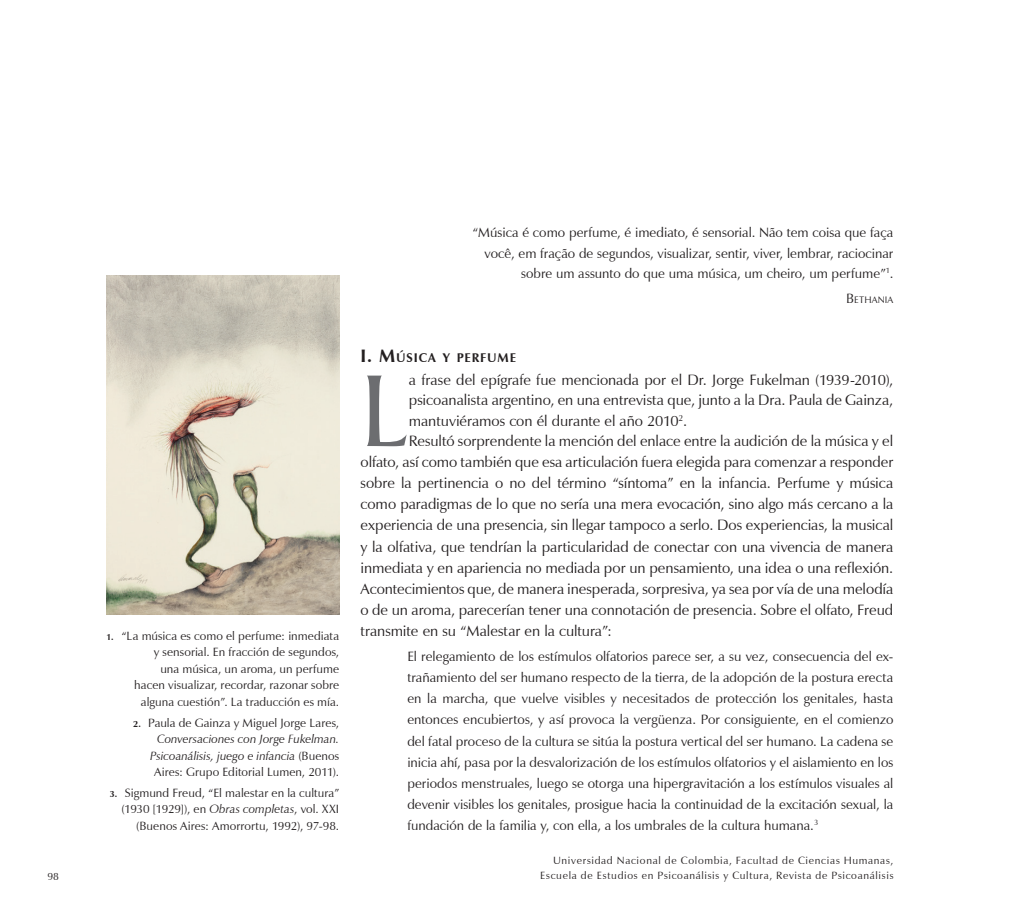
<style>
.page{position:relative;width:1021px;height:915px;background:#fff}
.page>*{position:absolute;margin:0;border:0;box-sizing:border-box;transform-origin:0 0}
.t1{font:109.8px "Baker Signet BT";color:#6c6d70}
.t2{font:15px "Zapf Humanist 601 BT";letter-spacing:-.005em;color:#231f20}
.t3{font:13.5px/21px "Zapf Humanist 601 BT";color:#231f20;text-align:right}
.t4{font:700 12.6px "Zapf Humanist 601 BT";letter-spacing:.065em;color:#231f20}
.t5{font:12px/16.5px "Zapf Humanist 601 BT";letter-spacing:.005em;color:#231f20;text-align:right}
.t6{font:10.5px "Zapf Humanist 601 BT";letter-spacing:.065em;color:#231f20}
.t7{font:9.45px "Zapf Humanist 601 BT";letter-spacing:.015em;color:#231f20}
.s1{font-weight:700;font-size:9px}
.s2{font-style:italic}
.s3{font-size:13.5px}
.s4{font-size:18px}
</style>
<div class="page">
<img style="left:106px;top:275px;width:233px;height:339px">
<p class="t5" style="left:106px;top:627px;width:234px"><span class="s1">1.</span> “La música es como el perfume: inmediata y sensorial. En fracción de segundos,<br>una música, un aroma, un perfume<br>hacen visualizar, recordar, razonar sobre alguna cuestión”. La traducción es mía.</p>
<p class="t5" style="left:133px;top:714px;width:208px"><span class="s1">2.</span> Paula de Gainza y Miguel Jorge Lares, <span class="s2">Conversaciones con Jorge Fukelman.<br>Psicoanálisis, juego e infancia</span> (Buenos Aires: Grupo Editorial Lumen, 2011).</p>
<p class="t5" style="left:110px;top:784px;width:231px"><span class="s1">3.</span> Sigmund Freud, “El malestar en la cultura” (1930 [1929]), en <span class="s2">Obras completas</span>, vol. XXI (Buenos Aires: Amorrortu, 1992), 97-98.</p>
<p class="t3" style="left:472px;top:222px;width:422px;line-height:20.2px">“Música é como perfume, é imediato, é sensorial. Não tem coisa que faça você, em fração de segundos, visualizar, sentir, viver, lembrar, raciocinar sobre um assunto do que uma música, um cheiro, um perfume”<sup>1</sup>.</p>
<p class="t7" style="left:846px;top:293px;width:49px"><span class="s3">B</span>ETHANIA</p>
<p class="t4" style="left:360px;top:349px;width:157px"><span class="s4">I. M</span>ÚSICA Y PERFUME</p>
<h1 class="t1" style="left:360px;top:345px;width:50px">L</h1>
<p class="t2" style="left:409px;top:370px;width:486px">a frase del epígrafe fue mencionada por el Dr. Jorge Fukelman (1939-2010),</p>
<p class="t2" style="left:409px;top:391px;width:486px">psicoanalista argentino, en una entrevista que, junto a la Dra. Paula de Gainza,</p>
<p class="t2" style="left:409px;top:411px;width:280px">mantuviéramos con él durante el año 2010<sup>2</sup>.</p>
<p class="t2" style="left:409px;top:431px;width:486px">Resultó sorprendente la mención del enlace entre la audición de la música y el</p>
<p class="t2" style="left:360px;top:452px;width:534px">olfato, así como también que esa articulación fuera elegida para comenzar a responder</p>
<p class="t2" style="left:360px;top:473px;width:534px">sobre la pertinencia o no del término “síntoma” en la infancia. Perfume y música</p>
<p class="t2" style="left:360px;top:494px;width:534px">como paradigmas de lo que no sería una mera evocación, sino algo más cercano a la</p>
<p class="t2" style="left:360px;top:515px;width:534px">experiencia de una presencia, sin llegar tampoco a serlo. Dos experiencias, la musical</p>
<p class="t2" style="left:360px;top:537px;width:534px">y la olfativa, que tendrían la particularidad de conectar con una vivencia de manera</p>
<p class="t2" style="left:360px;top:558px;width:534px">inmediata y en apariencia no mediada por un pensamiento, una idea o una reflexión.</p>
<p class="t2" style="left:360px;top:579px;width:534px">Acontecimientos que, de manera inesperada, sorpresiva, ya sea por vía de una melodía</p>
<p class="t2" style="left:360px;top:600px;width:534px">o de un aroma, parecerían tener una connotación de presencia. Sobre el olfato, Freud</p>
<p class="t2" style="left:360px;top:621px;width:253px">transmite en su “Malestar en la cultura”:</p>
<p class="t3" style="left:407px;top:645px;width:487px;text-align:justify">El relegamiento de los estímulos olfatorios parece ser, a su vez, consecuencia del ex&shy;trañamiento del ser humano respecto de la tierra, de la adopción de la postura erecta en la marcha, que vuelve visibles y necesitados de protección los genitales, hasta entonces encubiertos, y así provoca la vergüenza. Por consiguiente, en el comienzo del fatal proceso de la cultura se sitúa la postura vertical del ser humano. La cadena se inicia ahí, pasa por la desvalorización de los estímulos olfatorios y el aislamiento en los periodos menstruales, luego se otorga una hipergravitación a los estímulos visuales al devenir visibles los genitales, prosigue hacia la continuidad de la excitación sexual, la fundación de la familia y, con ella, a los umbrales de la cultura humana.<sup>3</sup></p>
<p class="t6" style="left:553px;top:853px;width:342px">Universidad Nacional de Colombia, Facultad de Ciencias Humanas,</p>
<p class="t6" style="left:47px;top:869px;width:13px">98</p>
<p class="t6" style="left:540px;top:868px;width:355px">Escuela de Estudios en Psicoanálisis y Cultura, Revista de Psicoanálisis</p>
</div>
